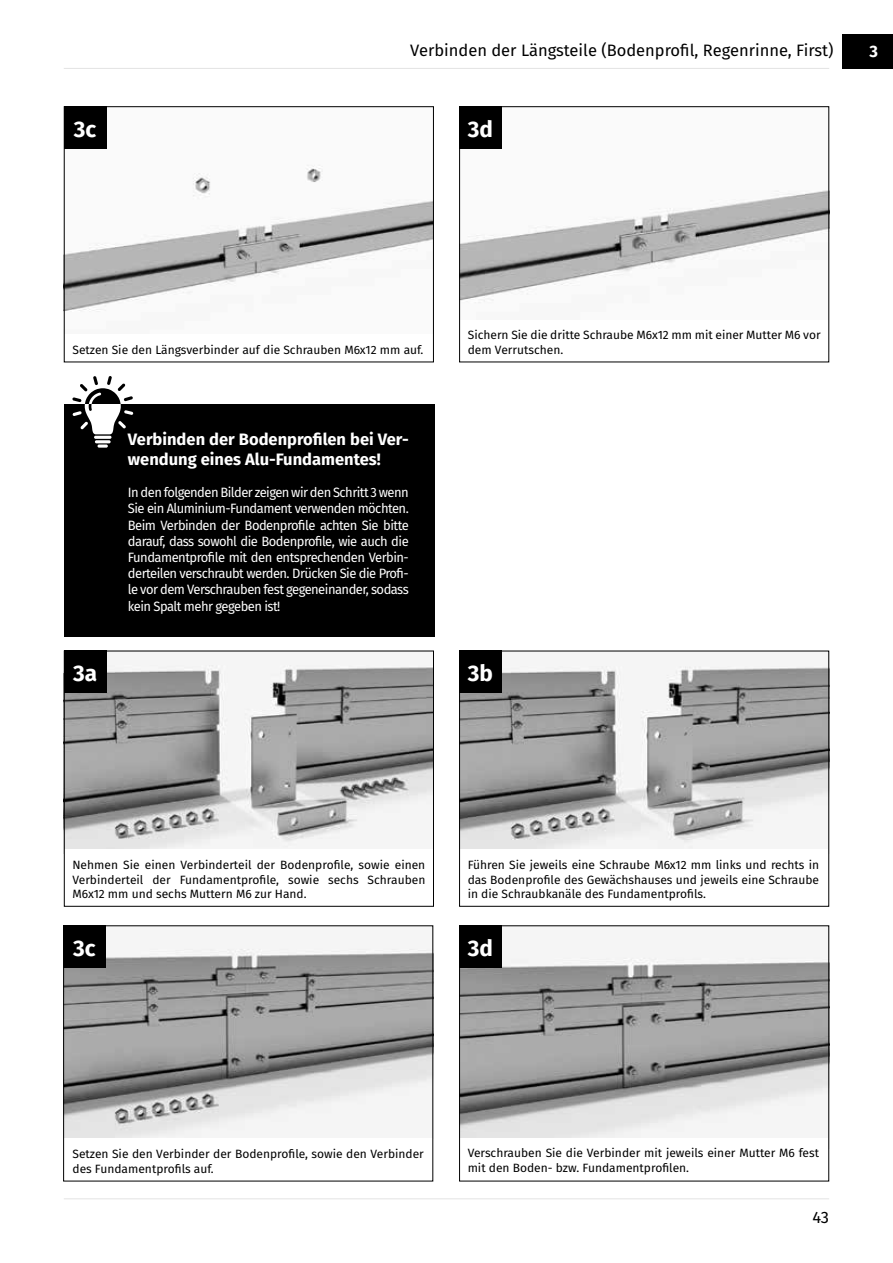
<style>
.page{position:relative;width:893px;height:1263px;background:#fff}
.page>*{position:absolute;margin:0;border:0;box-sizing:border-box;transform-origin:0 0}
.t1{font:700 22.5px "Fira Sans";color:#fff}
.t2{font:700 16.5px/19.8px "Fira Sans";color:#fff}
.t3{font:16.5px "Fira Sans";color:#000}
.t4{font:13.5px/16.2px "Fira Sans";letter-spacing:-.04em;color:#fff;text-align:justify;scale:.96 1}
.t5{font:12px/14.4px "Fira Sans";color:#000}
</style>
<div class="page">
<hr style="left:64px;top:1198px;width:765px;height:1px;background:#e3e3e3">
<img style="left:66px;top:108px;width:366px;height:204px">
<img style="left:461px;top:190px;width:366px;height:113px">
<img style="left:461px;top:957px;width:366px;height:181px">
<img style="left:461px;top:666px;width:366px;height:183px">
<img style="left:66px;top:653px;width:366px;height:196px">
<img style="left:65px;top:925px;width:369px;height:214px">
<hr style="left:64px;top:68px;width:765px;height:1px;background:#e3e3e3">
<div style="left:842px;top:35px;width:51px;height:34px;background:#000"></div>
<div style="left:64px;top:1138px;width:368px;height:43px;background:#fff"></div>
<div style="left:64px;top:404px;width:370px;height:232px;background:#000"></div>
<hr style="left:94px;top:436px;width:17px;height:3px;background:#fff;border-radius:2px">
<hr style="left:95px;top:440px;width:16px;height:3px;background:#fff;border-radius:2px">
<svg style="left:98px;top:444px;width:10px;height:4px"></svg>
<svg style="left:72px;top:376px;width:61px;height:58px"></svg>
<div style="left:459px;top:106px;width:370px;height:256px;border:1px solid #000"></div>
<div style="left:64px;top:106px;width:370px;height:256px;border:1px solid #000"></div>
<div style="left:64px;top:106px;width:42px;height:43px;background:#000"></div>
<div style="left:459px;top:106px;width:43px;height:43px;background:#000"></div>
<div style="left:64px;top:651px;width:370px;height:256px;border:1px solid #000"></div>
<div style="left:64px;top:651px;width:42px;height:42px;background:#000"></div>
<div style="left:63px;top:925px;width:43px;height:43px;background:#000"></div>
<div style="left:459px;top:651px;width:370px;height:256px;border:1px solid #000"></div>
<div style="left:459px;top:651px;width:43px;height:42px;background:#000"></div>
<div style="left:459px;top:925px;width:43px;height:43px;background:#000"></div>
<h2 class="t3" style="left:410px;top:38px;width:425px">Verbinden der Längsteile (Bodenprofil, Regenrinne, First)</h2>
<h2 class="t2" style="left:870px;top:41px;width:10px">3</h2>
<h1 class="t1" style="left:74px;top:110px;width:24px">3c</h1>
<h1 class="t1" style="left:468px;top:110px;width:27px">3d</h1>
<p class="t5" style="left:72px;top:342px;width:351px">Setzen Sie den Längsverbinder auf die Schrauben M6x12 mm auf.</p>
<h1 class="t1" style="left:73px;top:654px;width:26px">3a</h1>
<h2 class="t2" style="left:128px;top:428px;width:282px">Verbinden der Bodenprofilen bei Ver&shy;wendung eines Alu-Fundamentes!</h2>
<p class="t4" style="left:128px;top:484px;width:294px">In den folgenden Bilder zeigen wir den Schritt 3 wenn Sie ein Aluminium-Fundament verwenden möchten.<br>Beim Verbinden der Bodenprofile achten Sie bitte darauf, dass sowohl die Bodenprofile, wie auch die Fundamentprofile mit den entsprechenden Verbin&shy;derteilen verschraubt werden. Drücken Sie die Profi&shy;le vor dem Verschrauben fest gegeneinander, sodass kein Spalt mehr gegeben ist!</p>
<p class="t5" style="left:468px;top:328px;width:354px">Sichern Sie die dritte Schraube M6x12 mm mit einer Mutter M6 vor dem Verrutschen.</p>
<h1 class="t1" style="left:468px;top:654px;width:27px">3b</h1>
<p class="t5" style="left:72px;top:858px;width:354px;text-align:justify">Nehmen Sie einen Verbinderteil der Bodenprofile, sowie einen Verbinderteil der Fundamentprofile, sowie sechs Schrauben M6x12 mm und sechs Muttern M6 zur Hand.</p>
<h1 class="t1" style="left:73px;top:929px;width:24px">3c</h1>
<p class="t5" style="left:468px;top:857px;width:353px;text-align:justify">Führen Sie jeweils eine Schraube M6x12 mm links und rechts in das Bodenprofile des Gewächshauses und jeweils eine Schraube in die Schraubkanäle des Fundamentprofils.</p>
<h1 class="t1" style="left:468px;top:929px;width:27px">3d</h1>
<p class="t5" style="left:72px;top:1146px;width:353px">Setzen Sie den Verbinder der Bodenprofile, sowie den Verbinder des Fundamentprofils auf.</p>
<p class="t5" style="left:468px;top:1146px;width:353px">Verschrauben Sie die Verbinder mit jeweils einer Mutter M6 fest mit den Boden- bzw. Fundamentprofilen.</p>
<h2 class="t3" style="left:812px;top:1205px;width:18px">43</h2>
</div>
